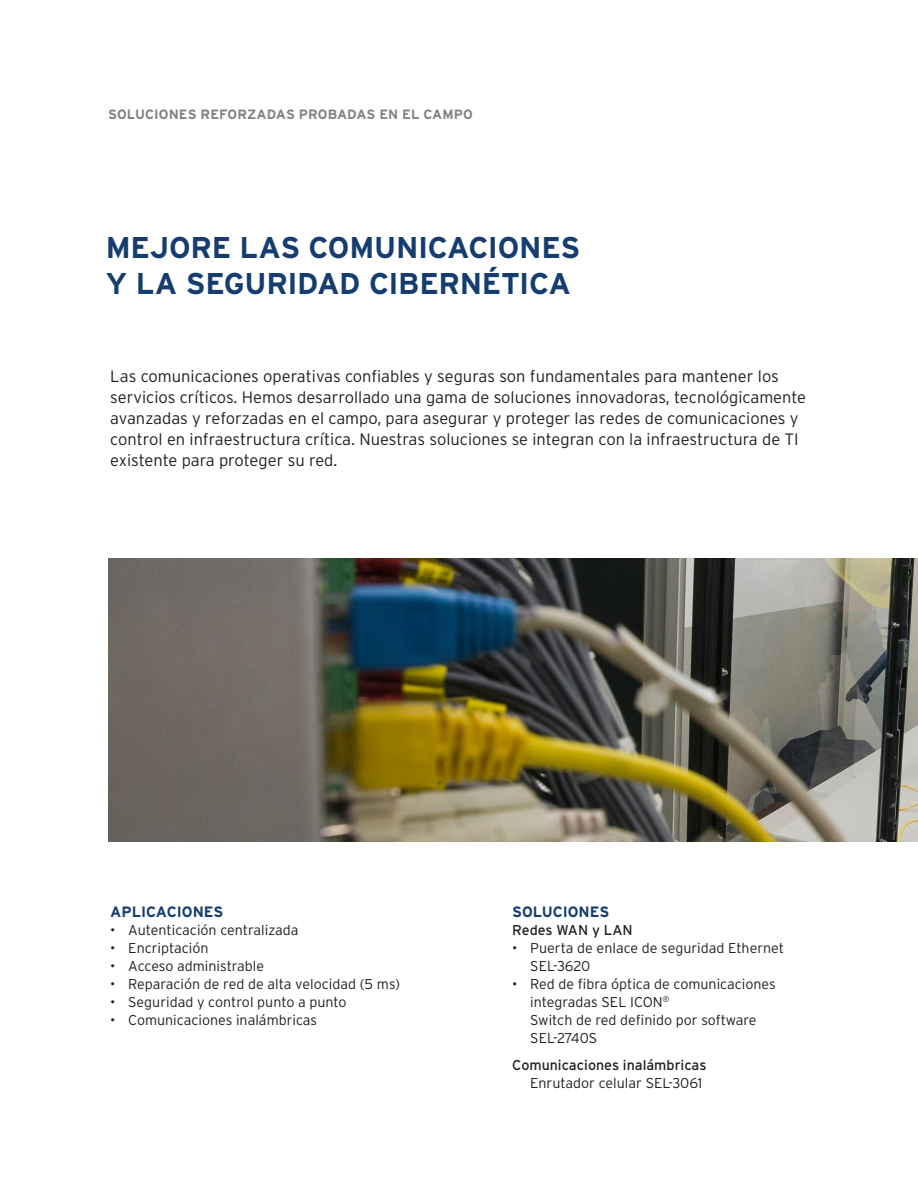
<style>
.page{position:relative;width:918px;height:1188px;background:#fff}
.page>*{position:absolute;margin:0;border:0;box-sizing:border-box;transform-origin:0 0}
.t1{font:700 30px/36px "Interstate Poly";letter-spacing:-.01em;color:#163d6f}
.Subhead___h2{font:300 16.5px/21px "Interstate Poly";color:#231f20}
.Subhead___h2-2{font:700 15px "Interstate Poly";color:#163d6f}
.Body_Bullets___ul{font:300 14.25px/18px "Interstate Poly";color:#231f20}
.Body_Sub___h3{font:14.25px "Interstate Poly";color:#231f20}
.t2{font:700 13.5px "Interstate Poly";letter-spacing:.005em;color:#808285}
</style>
<div class="page">
<img style="left:108px;top:558px;width:810px;height:284px">
<p class="t2" style="left:108px;top:104px;width:366px">SOLUCIONES REFORZADAS PROBADAS EN EL CAMPO</p>
<p class="t1" style="left:106px;top:228px;width:476px">MEJORE LAS COMUNICACIONES<br>Y LA SEGURIDAD CIBERNÉTICA</p>
<p class="Subhead___h2" style="left:110px;top:365px;width:697px">Las comunicaciones operativas confiables y seguras son fundamentales para mantener los servicios críticos. Hemos desarrollado una gama de soluciones innovadoras, tecnológicamente avanzadas y reforzadas en el campo, para asegurar y proteger las redes de comunicaciones y control en infraestructura crítica. Nuestras soluciones se integran con la infraestructura de TI existente para proteger su red.</p>
<p class="Subhead___h2-2" style="left:110px;top:901px;width:115px">APLICACIONES</p>
<p class="Body_Bullets___ul" style="left:110px;top:920px;width:190px">• Autenticación centralizada</p>
<p class="Body_Bullets___ul" style="left:110px;top:938px;width:100px">• Encriptación</p>
<p class="Body_Bullets___ul" style="left:110px;top:956px;width:155px">• Acceso administrable</p>
<p class="Body_Bullets___ul" style="left:110px;top:974px;width:291px">• Reparación de red de alta velocidad (5 ms)</p>
<p class="Body_Bullets___ul" style="left:110px;top:992px;width:238px">• Seguridad y control punto a punto</p>
<p class="Body_Bullets___ul" style="left:110px;top:1010px;width:208px">• Comunicaciones inalámbricas</p>
<p class="Subhead___h2-2" style="left:512px;top:901px;width:99px">SOLUCIONES</p>
<p class="Body_Sub___h3" style="left:512px;top:920px;width:122px">Redes WAN y LAN</p>
<p class="Body_Bullets___ul" style="left:530px;top:938px;width:255px;text-indent:-18px">• Puerta de enlace de seguridad Ethernet<br>SEL-3620</p>
<p class="Body_Bullets___ul" style="left:530px;top:974px;width:247px;text-indent:-18px">• Red de fibra óptica de comunicaciones integradas SEL ICON<sup>®<br></sup>Switch de red definido por software<br>SEL-2740S</p>
<p class="Body_Sub___h3" style="left:512px;top:1055px;width:196px">Comunicaciones inalámbricas</p>
<p class="Body_Bullets___ul" style="left:530px;top:1073px;width:174px">Enrutador celular SEL-3061</p>
</div>
